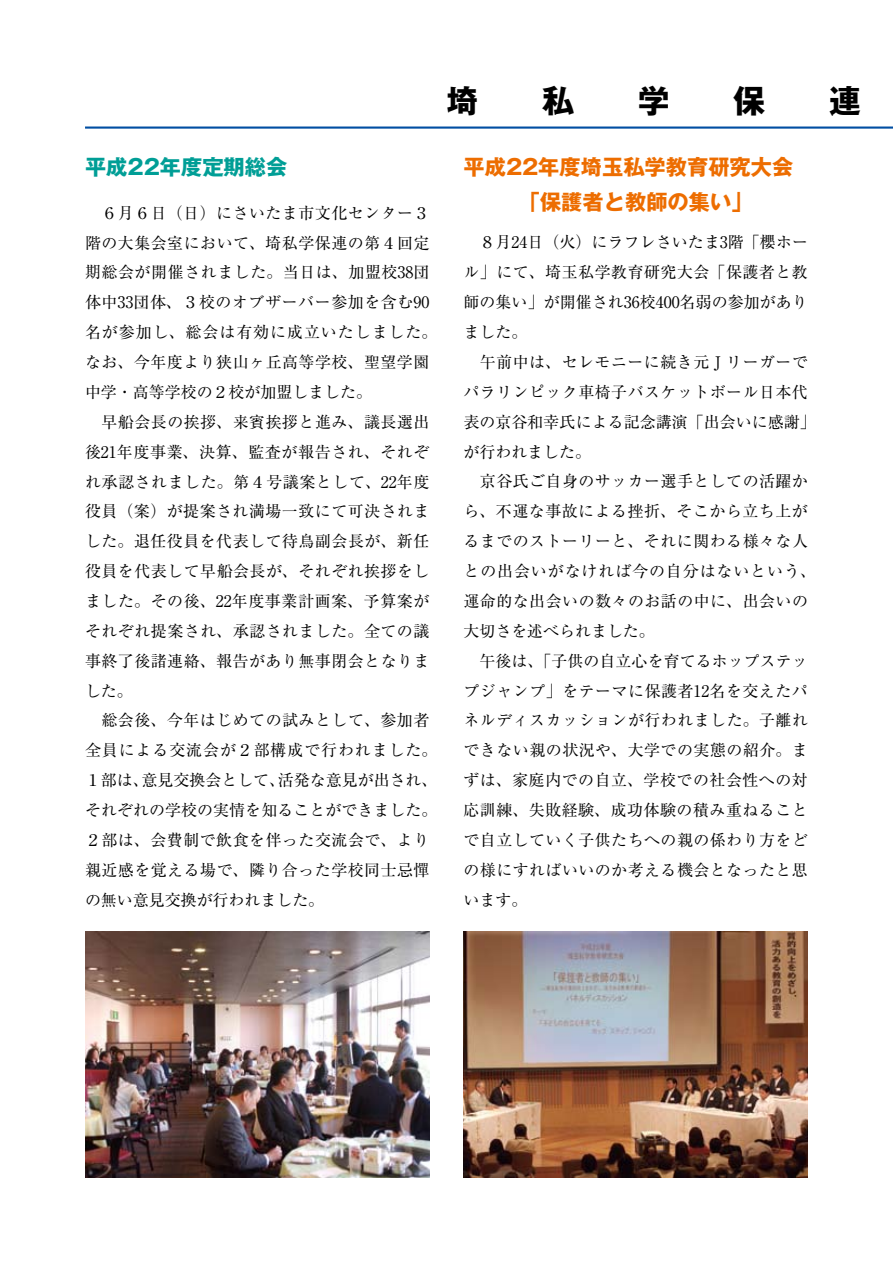
<style>
.page{position:relative;width:893px;height:1263px;background:#fff}
.page>*{position:absolute;margin:0;border:0;box-sizing:border-box;transform-origin:0 0}
.t1{font:700 31.95px "Gothic MB101 Pro";color:#000}
.t2{font:700 21.3px/35.1px "Gothic MB101 Pro";color:#ed6d00}
.t3{font:700 21.3px "Gothic MB101 Pro";color:#009e96}
.t4{font:15.9px/29.8px "Ryumin Pro";letter-spacing:.03em;color:#000}
.t5{font:15.9px/29.8px "Ryumin Pro";letter-spacing:.005em;color:#000}
.t6{font:15.9px "Ryumin Pro";letter-spacing:.06em;color:#000}
.t7{font:15.9px "Ryumin Pro";color:#000}
</style>
<div class="page">
<hr style="left:85px;top:126px;width:808px;height:3px;background:#004ea2">
<img style="left:85px;top:932px;width:344px;height:246px">
<img style="left:464px;top:932px;width:344px;height:246px">
<h2 class="t3" style="left:85px;top:149px;width:204px">平成22年度定期総会</h2>
<p class="t4" style="left:85px;top:197px;width:346px">　６月６日（日）にさいたま市文化センター３</p>
<p class="t4" style="left:85px;top:227px;width:346px">階の大集会室において、埼私学保連の第４回定</p>
<p class="t4" style="left:85px;top:256px;width:346px">期総会が開催されました。当日は、加盟校３８団</p>
<p class="t4" style="left:85px;top:286px;width:346px">体中３３団体、３校のオブザーバー参加を含む９０</p>
<p class="t6" style="left:85px;top:320px;width:354px">名が参加し、総会は有効に成立いたしました。</p>
<p class="t4" style="left:85px;top:346px;width:346px">なお、今年度より狭山ヶ丘高等学校、聖望学園</p>
<p class="t7" style="left:85px;top:379px;width:289px">中学・高等学校の２校が加盟しました。</p>
<p class="t4" style="left:85px;top:406px;width:346px">　早船会長の挨拶、来賓挨拶と進み、議長選出</p>
<p class="t4" style="left:85px;top:436px;width:346px">後２１年度事業、決算、監査が報告され、それぞ</p>
<p class="t4" style="left:85px;top:466px;width:346px">れ承認されました。第４号議案として、２２年度</p>
<p class="t4" style="left:85px;top:495px;width:346px">役員（案）が提案され満場一致にて可決されま</p>
<p class="t4" style="left:85px;top:525px;width:346px">した。退任役員を代表して待鳥副会長が、新任</p>
<p class="t4" style="left:85px;top:555px;width:346px">役員を代表して早船会長が、それぞれ挨拶をし</p>
<p class="t4" style="left:85px;top:585px;width:346px">ました。その後、２２年度事業計画案、予算案が</p>
<p class="t4" style="left:85px;top:615px;width:346px">それぞれ提案され、承認されました。全ての議</p>
<p class="t4" style="left:85px;top:645px;width:346px">事終了後諸連絡、報告があり無事閉会となりま</p>
<p class="t4" style="left:85px;top:675px;width:49px">した。</p>
<p class="t4" style="left:85px;top:704px;width:346px">　総会後、今年はじめての試みとして、参加者</p>
<p class="t6" style="left:85px;top:738px;width:354px">全員による交流会が２部構成で行われました。</p>
<p class="t7" style="left:278px;top:768px;width:161px">活発な意見が出され、</p>
<p class="t7" style="left:142px;top:768px;width:145px">意見交換会として、</p>
<p class="t5" style="left:85px;top:764px;width:354px">１部は、<br>それぞれの学校の実情を知ることができました。<br>２部は、会費制で飲食を伴った交流会で、より親近感を覚える場で、隣り合った学校同士忌憚の無い意見交換が行われました。</p>
<h1 class="t1" style="left:446px;top:74px;width:33px">埼</h1>
<h1 class="t1" style="left:542px;top:74px;width:33px">私</h1>
<h1 class="t1" style="left:638px;top:74px;width:33px">学</h1>
<h1 class="t1" style="left:733px;top:74px;width:33px">保</h1>
<h1 class="t1" style="left:829px;top:74px;width:33px">連</h1>
<h2 class="t2" style="left:519px;top:146px;width:276px;text-indent:-55px">平成22年度埼玉私学教育研究大会「保護者と教師の集い「</h2>
<p class="t4" style="left:463px;top:227px;width:354px">　８月２４日（火）にラフレさいたま階3 「櫻ホール」にて、埼玉私学教育研究大会「保護者と教師の集い」が開催され３６校４００名弱の参加がありました。<br>　午前中は、セレモニーに続き元Ｊリーガーでパラリンピック車椅子バスケットボール日本代表の京谷和幸氏による記念講演「出会いに感謝「が行われました。<br>　京谷氏ご自身のサッカー選手としての活躍から、不運な事故による挫折、そこから立ち上がるまでのストーリーと、それに関わる様々な人との出会いがなければ今の自分はないという、運命的な出会いの数々のお話の中に、出会いの大切さを述べられました。<br>　午後は、「子供の自立心を育てるホップステップジャンプ」をテーマに保護者１２名を交えたパネルディスカッションが行われました。子離れできない親の状況や、大学での実態の紹介。まずは、家庭内での自立、学校での社会性への対応訓練、失敗経験、成功体験の積み重ねることで自立していく子供たちへの親の係わり方をどの様にすればいいのか考える機会となったと思います。</p>
</div>
